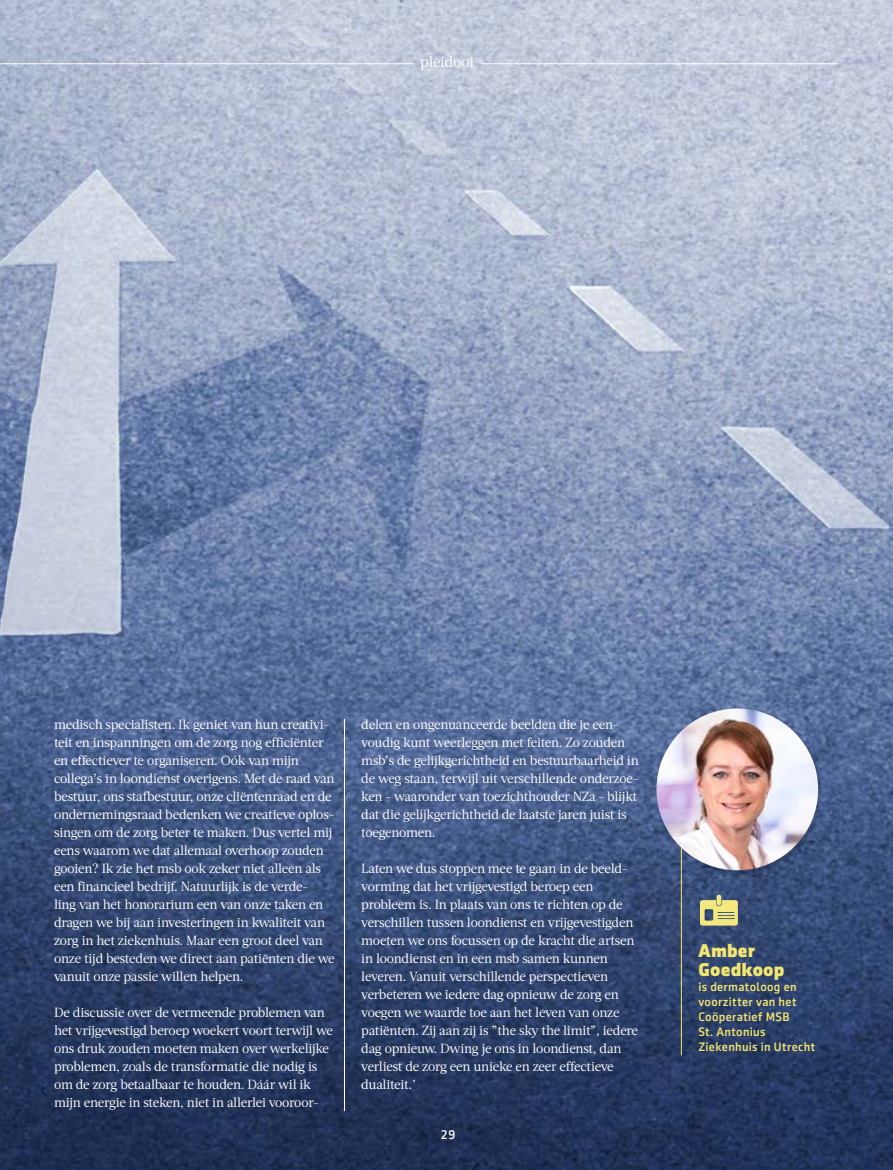
<style>
.page{position:relative;width:893px;height:1170px;background:#fff}
.page>*{position:absolute;margin:0;border:0;box-sizing:border-box;transform-origin:0 0}
.t1{font:800 18.75px/18.8px "Sentico Sans DT";letter-spacing:.01em;color:#f2e571}
.t2{font:15px "Acta";letter-spacing:-.01em;color:#fff}
.t3{font:13.2px/18px "Acta";letter-spacing:-.02em;color:#fff}
.t4{font:500 12.75px "Sentico Sans DT";color:#fff}
.t5{font:500 12.45px/15px "Sentico Sans DT";letter-spacing:.025em;color:#f2e571}
</style>
<div class="page">
<img style="left:0;top:0;width:893px;height:1169px">
<hr style="left:0;top:63px;width:414px;height:1px;background:#fff">
<hr style="left:681px;top:765px;width:1px;height:290px;background:#f2e571">
<svg style="left:700px;top:900px;width:38px;height:25px"></svg>
<hr style="left:717px;top:894px;width:4px;height:11px;background:#f4e880;border-radius:2px">
<hr style="left:344px;top:719px;width:1px;height:391px;background:#fff">
<div style="left:659px;top:710px;width:162px;height:163px;background:#000;opacity:.15"></div>
<img style="left:656px;top:708px;width:162px;height:162px;border-radius:81px">
<hr style="left:481px;top:63px;width:357px;height:1px;background:#fff">
<p class="t2" style="left:420px;top:53px;width:55px">pleidooi</p>
<p class="t3" style="left:54px;top:715px;width:282px">medisch specialisten. Ik geniet van hun creativi&shy;teit en inspanningen om de zorg nog efficiënter en effectiever te organiseren. Oók van mijn collega’s in loondienst overigens. Met de raad van bestuur, ons stafbestuur, onze cliëntenraad en de ondernemingsraad bedenken we creatieve oplos&shy;singen om de zorg beter te maken. Dus vertel mij eens waarom we dat allemaal overhoop zouden gooien? Ik zie het msb ook zeker niet alleen als een financieel bedrijf. Natuurlijk is de verde-<br>ling van het honorarium een van onze taken en dragen we bij aan investeringen in kwaliteit van zorg in het ziekenhuis. Maar een groot deel van onze tijd besteden we direct aan patiënten die we vanuit onze passie willen helpen.</p>
<p class="t3" style="left:54px;top:1003px;width:280px">De discussie over de vermeende problemen van het vrijgevestigd beroep woekert voort terwijl we ons druk zouden moeten maken over werkelijke problemen, zoals de transformatie die nodig is om de zorg betaalbaar te houden. Dáár wil ik mijn energie in steken, niet in allerlei vooroor-</p>
<p class="t3" style="left:361px;top:715px;width:279px">delen en ongenuanceerde beelden die je een&shy;voudig kunt weerleggen met feiten. Zo zouden msb’s de gelijkgerichtheid en bestuurbaarheid in de weg staan, terwijl uit verschillende onderzoe&shy;ken - waaronder van toezichthouder NZa - blijkt dat die gelijkgerichtheid de laatste jaren juist is toegenomen.</p>
<p class="t3" style="left:361px;top:859px;width:278px">Laten we dus stoppen mee te gaan in de beeld&shy;vorming dat het vrijgevestigd beroep een probleem is. In plaats van ons te richten op de verschillen tussen loondienst en vrijgevestigden moeten we ons focussen op de kracht die artsen in loondienst en in een msb samen kunnen leveren. Vanuit verschillende perspectieven verbeteren we iedere dag opnieuw de zorg en voegen we waarde toe aan het leven van onze patiënten. Zij aan zij is ”the sky the limit”, iedere dag opnieuw. Dwing je ons in loondienst, dan verliest de zorg een unieke en zeer effectieve dualiteit.’</p>
<p class="t4" style="left:441px;top:1127px;width:16px">29</p>
<h1 class="t1" style="left:698px;top:940px;width:88px">Amber<br>Goedkoop</h1>
<p class="t5" style="left:698px;top:978px;width:118px">is dermatoloog en voorzitter van het<br>Coöperatief MSB<br>St. Antonius<br>Ziekenhuis in Utrecht</p>
</div>
